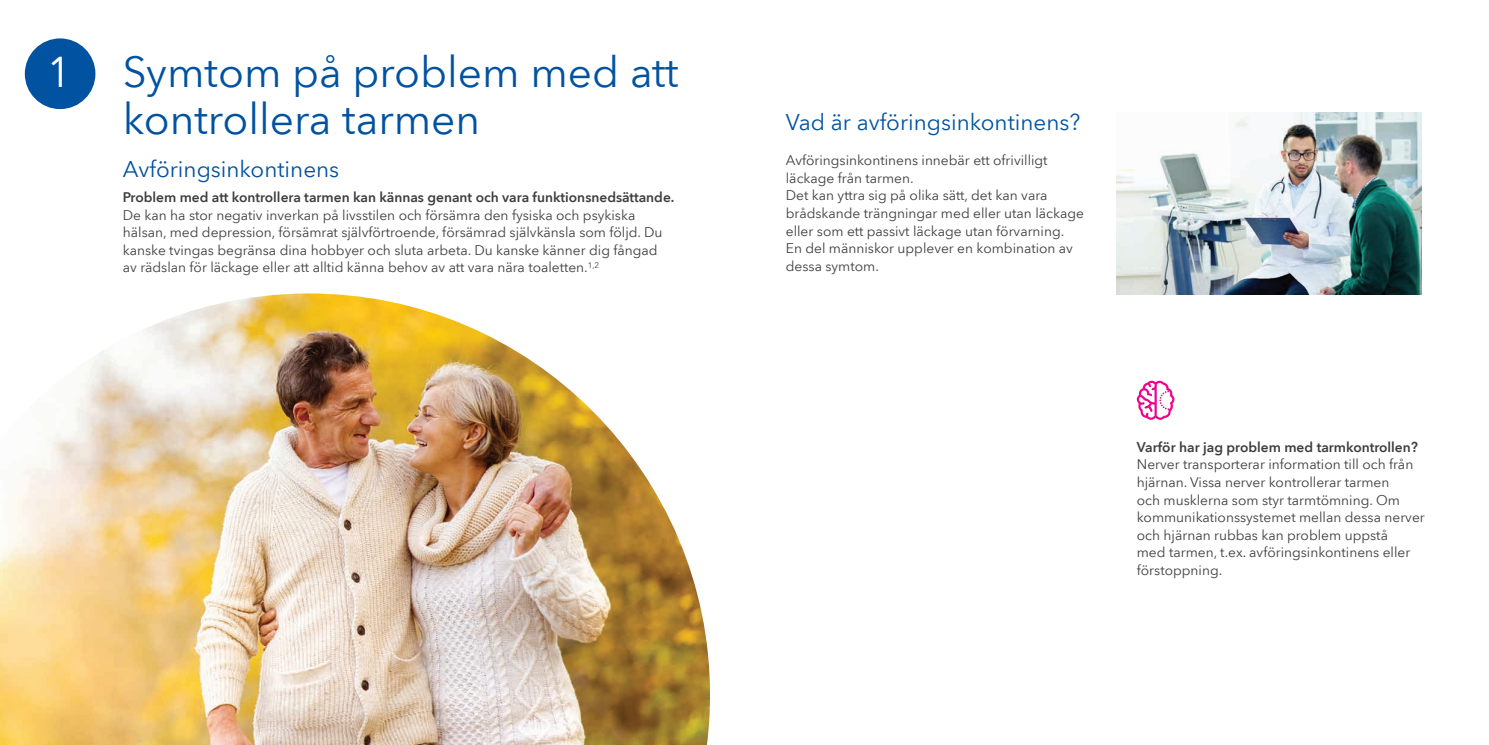
<style>
.page{position:relative;width:1489px;height:745px;background:#fff}
.page>*{position:absolute;margin:0;border:0;box-sizing:border-box;transform-origin:0 0}
.t1{font:42.5px/46.8px "Avenir Next World";color:#0152a1}
.t2{font:42.5px "Avenir Next World";color:#fff}
.t3{font:22.5px "Avenir Next World";color:#0152a1}
.t4{font:13.75px/17.5px "Avenir Next World";color:#3e3e3f}
.t5{font:600 13.75px "Avenir Next World";color:#3e3e3f}
</style>
<div class="page">
<svg style="left:1136px;top:380px;width:38px;height:39px"></svg>
<img style="left:0;top:293px;width:710px;height:451px">
<img style="left:1116px;top:113px;width:305px;height:181px">
<div style="left:25px;top:38px;width:70px;height:71px;background:#0152a1;border-radius:50%"></div>
<h1 class="t2" style="left:47px;top:38px;width:26px">1</h1>
<h1 class="t1" style="left:123px;top:50px;width:557px">Symtom på problem med att kontrollera tarmen</h1>
<h2 class="t3" style="left:123px;top:151px;width:218px">Avföringsinkontinens</h2>
<p class="t5" style="left:123px;top:189px;width:553px">Problem med att kontrollera tarmen kan kännas genant och vara funktionsnedsättande.</p>
<p class="t4" style="left:123px;top:206px;width:541px">De kan ha stor negativ inverkan på livsstilen och försämra den fysiska och psykiska hälsan, med depression, försämrat självförtroende, försämrad självkänsla som följd. Du kanske tvingas begränsa dina hobbyer och sluta arbeta. Du kanske känner dig fångad av rädslan för läckage eller att alltid känna behov av att vara nära toaletten.<sup>1,2</sup></p>
<h2 class="t3" style="left:785px;top:104px;width:296px">Vad är avföringsinkontinens?</h2>
<p class="t4" style="left:785px;top:152px;width:299px">Avföringsinkontinens innebär ett ofrivilligt läckage från tarmen.<br>Det kan yttra sig på olika sätt, det kan vara brådskande trängningar med eller utan läckage eller som ett passivt läckage utan förvarning.<br>En del människor upplever en kombination av dessa symtom.</p>
<p class="t5" style="left:1136px;top:439px;width:283px">Varför har jag problem med tarmkontrollen?</p>
<p class="t4" style="left:1136px;top:456px;width:289px">Nerver transporterar information till och från hjärnan. Vissa nerver kontrollerar tarmen<br>och musklerna som styr tarmtömning. Om kommunikationssystemet mellan dessa nerver och hjärnan rubbas kan problem uppstå<br>med tarmen, t.ex. avföringsinkontinens eller förstoppning.</p>
</div>
